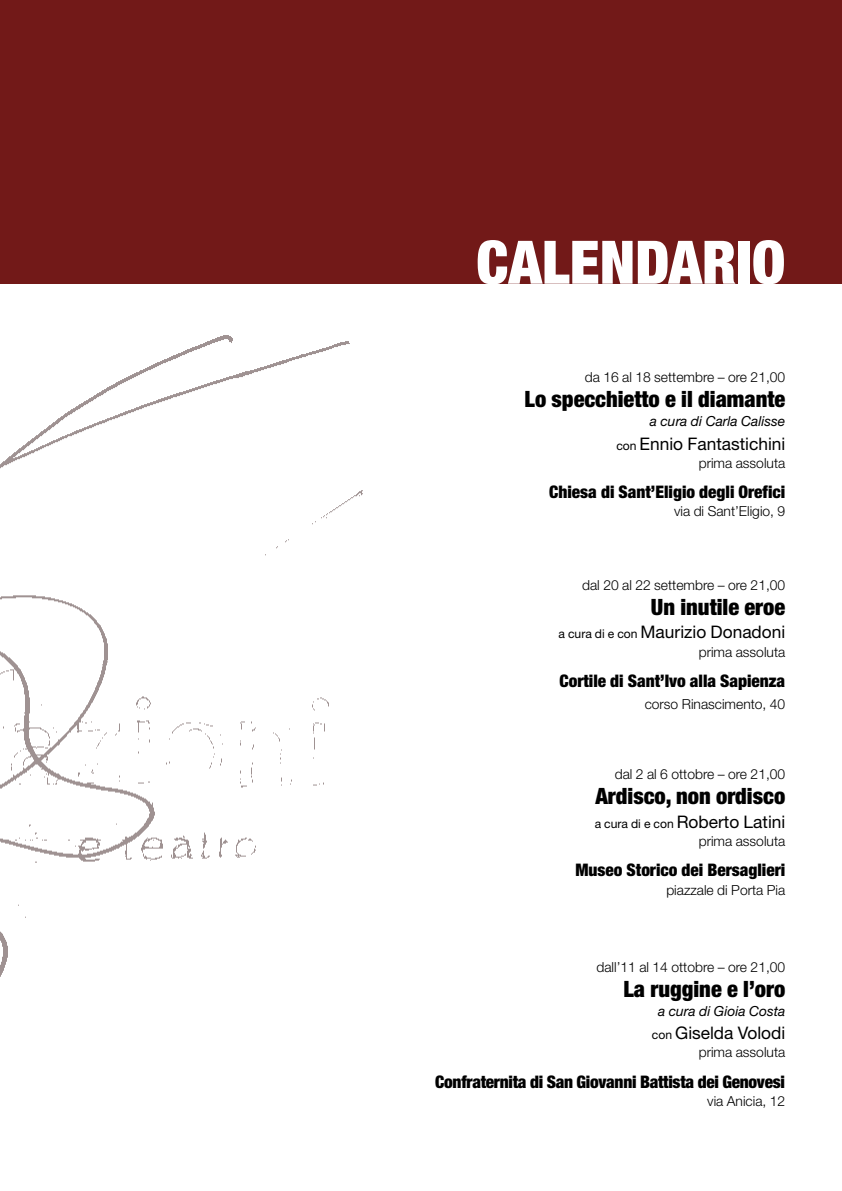
<style>
.page{position:relative;width:842px;height:1191px;background:#fff}
.page>*{position:absolute;margin:0;border:0;box-sizing:border-box;transform-origin:0 0}
.t1{font:900 condensed 60px "Helvetica Neue";color:#fff}
.t2{font:900 condensed 22.5px "Helvetica Neue";color:#000}
.t3{font:900 condensed 17.3px "Helvetica Neue";color:#000}
.t4{font:17.3px "Helvetica Neue";color:#000}
.t5{font:300 13.8px "Helvetica Neue";color:#000}
.t6{font:italic 13.8px "Helvetica Neue";color:#000}
.s1{font-size:12.1px}
</style>
<div class="page">
<img style="left:0;top:335px;width:363px;height:642px">
<div style="left:0;top:0;width:842px;height:283px;background:#721918"></div>
<h1 class="t1" style="left:476px;top:225px;width:310px">CALENDARIO</h1>
<p class="t5" style="left:585px;top:369px;width:202px">da 16 al 18 settembre – ore 21,00</p>
<h2 class="t2" style="left:525px;top:385px;width:262px">Lo specchietto e il diamante</h2>
<p class="t6" style="left:650px;top:416px;width:137px">a cura di Carla Calisse</p>
<p class="t4" style="left:616px;top:437px;width:170px"><span class="s1">con</span> Ennio Fantastichini</p>
<p class="t5" style="left:699px;top:454px;width:88px">prima assoluta</p>
<p class="t3" style="left:549px;top:481px;width:238px">Chiesa di Sant’Eligio degli Orefici</p>
<p class="t5" style="left:674px;top:503px;width:113px">via di Sant’Eligio, 9</p>
<p class="t5" style="left:582px;top:576px;width:205px">dal 20 al 22 settembre – ore 21,00</p>
<h2 class="t2" style="left:651px;top:593px;width:136px">Un inutile eroe</h2>
<p class="t4" style="left:558px;top:626px;width:228px"><span class="s1">a cura di e con</span> Maurizio Donadoni</p>
<p class="t5" style="left:699px;top:643px;width:88px">prima assoluta</p>
<p class="t3" style="left:559px;top:670px;width:227px">Cortile di Sant’Ivo alla Sapienza</p>
<p class="t5" style="left:645px;top:695px;width:142px">corso Rinascimento, 40</p>
<p class="t5" style="left:615px;top:766px;width:172px">dal 2 al 6 ottobre – ore 21,00</p>
<h2 class="t2" style="left:595px;top:782px;width:191px">Ardisco, non ordisco</h2>
<p class="t4" style="left:595px;top:815px;width:192px"><span class="s1">a cura di e con</span> Roberto Latini</p>
<p class="t5" style="left:699px;top:832px;width:88px">prima assoluta</p>
<p class="t3" style="left:575px;top:859px;width:211px">Museo Storico dei Bersaglieri</p>
<p class="t5" style="left:666px;top:881px;width:120px">piazzale di Porta Pia</p>
<p class="t5" style="left:596px;top:958px;width:190px">dall’11 al 14 ottobre – ore 21,00</p>
<h2 class="t2" style="left:623px;top:975px;width:163px">La ruggine e l’oro</h2>
<p class="t6" style="left:658px;top:1006px;width:129px">a cura di Gioia Costa</p>
<p class="t4" style="left:652px;top:1026px;width:135px"><span class="s1">con</span> Giselda Volodi</p>
<p class="t5" style="left:699px;top:1044px;width:88px">prima assoluta</p>
<p class="t3" style="left:435px;top:1071px;width:351px">Confraternita di San Giovanni Battista dei Genovesi</p>
<p class="t5" style="left:707px;top:1092px;width:79px">via Anicia, 12</p>
</div>
